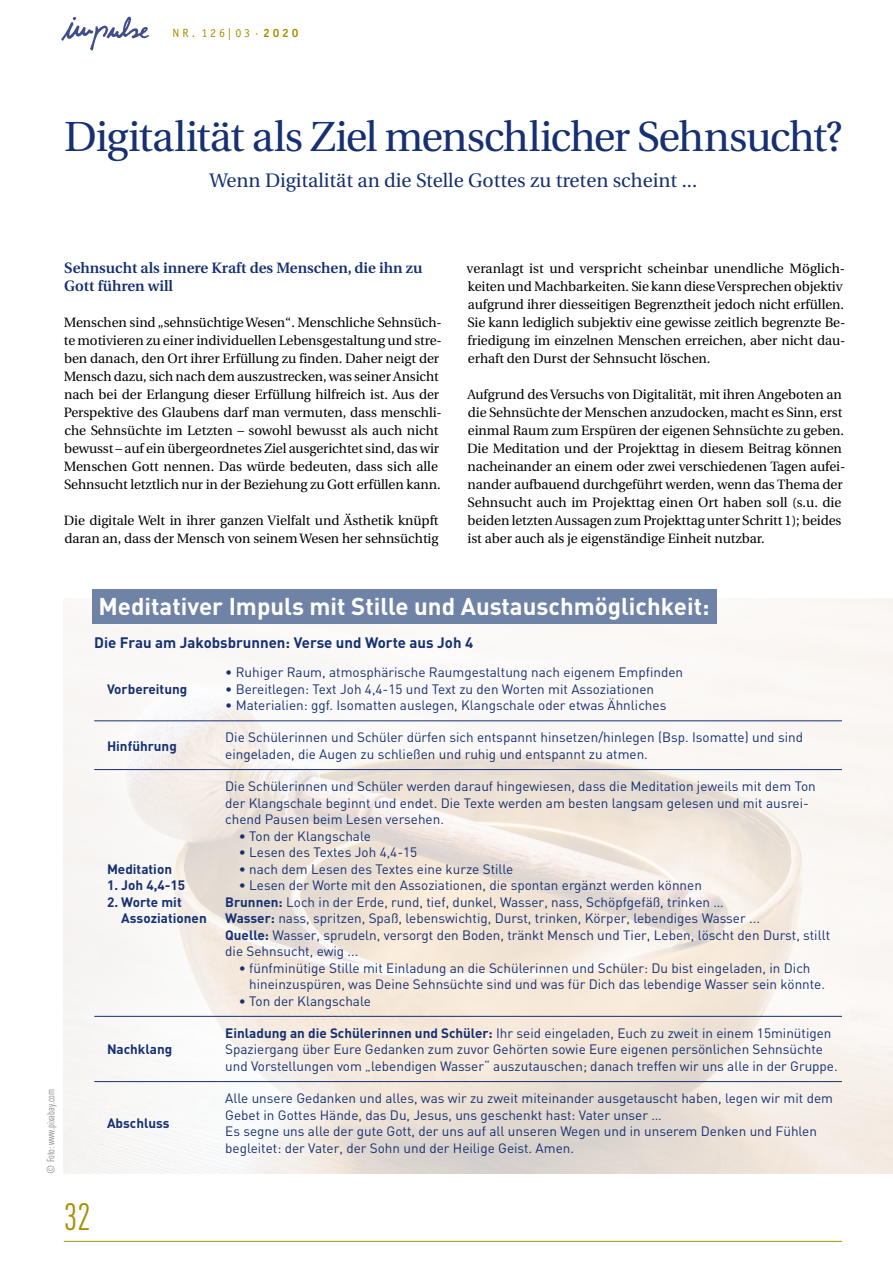
<style>
.page{position:relative;width:893px;height:1263px;background:#fff}
.page>*{position:absolute;margin:0;border:0;box-sizing:border-box;transform-origin:0 0}
.t1{font:42px "Utopia";letter-spacing:-.03em;color:#163072}
.t2{font:37.5px "DIN Cond";color:#a98f00}
.t3{font:700 24px "DIN";color:#fff}
.t4{font:19.5px "Utopia";color:#163072}
.t5{font:600 15px/18px "Utopia";color:#163072}
.t6{font:700 15px "DIN";color:#163072}
.t7{font:13.5px/16.5px "DIN";color:#163072}
.t8{font:13.5px/18px "Utopia";letter-spacing:-.005em;color:#000}
.t9{font:700 13.5px/16.5px "DIN";color:#163072}
.t10{font:12px "Officina Sans";letter-spacing:.24em;color:#a98f00}
.t11{font:10.5px "DIN Cond";color:#878787}
.s1{font-weight:700}
.s2{color:#706f6f}
</style>
<div class="page">
<hr style="left:64px;top:1241px;width:778px;height:1px;background:#a98f00">
<img style="left:61px;top:17px;width:89px;height:34px">
<hr style="left:94px;top:720px;width:127px;height:1px;background:#163072">
<hr style="left:221px;top:720px;width:621px;height:1px;background:#163072">
<hr style="left:94px;top:769px;width:127px;height:1px;background:#163072">
<hr style="left:221px;top:769px;width:621px;height:1px;background:#163072">
<hr style="left:94px;top:1016px;width:127px;height:1px;background:#163072">
<hr style="left:221px;top:1016px;width:621px;height:1px;background:#163072">
<hr style="left:94px;top:1081px;width:127px;height:1px;background:#163072">
<hr style="left:221px;top:1081px;width:621px;height:1px;background:#163072">
<div style="left:92px;top:589px;width:624px;height:34px;background:#6f83a7"></div>
<p class="t10" style="left:172px;top:26px;width:127px">NR. 126|03·<span class="s1">2020</span></p>
<h1 class="t1" style="left:64px;top:113px;width:780px">Digitalität als Ziel menschlicher Sehnsucht?</h1>
<h3 class="t4" style="left:209px;top:170px;width:489px">Wenn Digitalität an die Stelle Gottes zu treten scheint ...</h3>
<p class="t5" style="left:64px;top:259px;width:360px">Sehnsucht als innere Kraft des Menschen, die ihn zu<br>Gott führen will</p>
<p class="t8" style="left:64px;top:314px;width:380px">Menschen sind „sehnsüchtige Wesen“. Menschliche Sehnsüch&shy;te motivieren zu einer individuellen Lebensgestaltung und stre&shy;ben danach, den Ort ihrer Erfüllung zu finden. Daher neigt der Mensch dazu, sich nach dem auszustrecken, was seiner Ansicht nach bei der Erlangung dieser Erfüllung hilfreich ist. Aus der Perspektive des Glaubens darf man vermuten, dass menschli&shy;che Sehnsüchte im Letzten – sowohl bewusst als auch nicht bewusst – auf ein übergeordnetes Ziel ausgerichtet sind, das wir Menschen Gott nennen. Das würde bedeuten, dass sich alle Sehnsucht letztlich nur in der Beziehung zu Gott erfüllen kann.</p>
<p class="t8" style="left:64px;top:512px;width:376px">Die digitale Welt in ihrer ganzen Vielfalt und Ästhetik knüpft daran an, dass der Mensch von seinem Wesen her sehnsüchtig</p>
<p class="t8" style="left:467px;top:260px;width:380px">veranlagt ist und verspricht scheinbar unendliche Möglich&shy;keiten und Machbarkeiten. Sie kann diese Versprechen objektiv aufgrund ihrer diesseitigen Begrenztheit jedoch nicht erfüllen.<br>Sie kann lediglich subjektiv eine gewisse zeitlich begrenzte Be&shy;friedigung im einzelnen Menschen erreichen, aber nicht dau&shy;erhaft den Durst der Sehnsucht löschen.</p>
<p class="t8" style="left:467px;top:386px;width:380px">Aufgrund des Versuchs von Digitalität, mit ihren Angeboten an die Sehnsüchte der Menschen anzudocken, macht es Sinn, erst einmal Raum zum Erspüren der eigenen Sehnsüchte zu geben.<br>Die Meditation und der Projekttag in diesem Beitrag können nacheinander an einem oder zwei verschiedenen Tagen aufei&shy;nander aufbauend durchgeführt werden, wenn das Thema der Sehnsucht auch im Projekttag einen Ort haben soll (s.u. die beiden letzten Aussagen zum Projekttag unter Schritt 1); beides ist aber auch als je eigenständige Einheit nutzbar.</p>
<h3 class="t3" style="left:99px;top:591px;width:613px">Meditativer Impuls mit Stille und Austauschmöglichkeit:</h3>
<p class="t6" style="left:94px;top:633px;width:380px">Die Frau am Jakobsbrunnen: Verse und Worte aus Joh 4</p>
<p class="t9" style="left:107px;top:680px;width:82px">Vorbereitung</p>
<p class="t7" style="left:225px;top:664px;width:459px">• Ruhiger Raum, atmosphärische Raumgestaltung nach eigenem Empfinden</p>
<p class="t7" style="left:225px;top:680px;width:430px">• Bereitlegen: Text Joh 4,4-15 und Text zu den Worten mit Assoziationen</p>
<p class="t7" style="left:225px;top:697px;width:443px">• Materialien: ggf. Isomatten auslegen, Klangschale oder etwas Ähnliches</p>
<p class="t9" style="left:107px;top:737px;width:71px">Hinführung</p>
<p class="t7" style="left:225px;top:729px;width:579px">Die Schülerinnen und Schüler dürfen sich entspannt hinsetzen/hinlegen (Bsp. Isomatte) und sind eingeladen, die Augen zu schließen und ruhig und entspannt zu atmen.</p>
<p class="t9" style="left:107px;top:860px;width:67px">Meditation</p>
<p class="t9" style="left:107px;top:876px;width:80px">1. Joh 4,4-15</p>
<p class="t9" style="left:121px;top:893px;width:87px;text-indent:-14px">2. Worte mit<br>Assoziationen</p>
<p class="t11" style="left:44px;top:1174px;width:86px;rotate:-90deg"><span class="s2">©</span> Foto: www.pixabay.com</p>
<h2 class="t2" style="left:64px;top:1191px;width:29px">32</h2>
<p class="t9" style="left:107px;top:1041px;width:67px">Nachklang</p>
<p class="t9" style="left:107px;top:1114px;width:64px">Abschluss</p>
<p class="t7" style="left:225px;top:777px;width:592px">Die Schülerinnen und Schüler werden darauf hingewiesen, dass die Meditation jeweils mit dem Ton der Klangschale beginnt und endet. Die Texte werden am besten langsam gelesen und mit ausrei&shy;chend Pausen beim Lesen versehen.</p>
<p class="t7" style="left:239px;top:827px;width:134px">• Ton der Klangschale</p>
<p class="t7" style="left:239px;top:843px;width:180px">• Lesen des Textes Joh 4,4-15</p>
<p class="t7" style="left:239px;top:860px;width:276px">• nach dem Lesen des Textes eine kurze Stille</p>
<p class="t7" style="left:225px;top:876px;width:606px;text-indent:13px">• Lesen der Worte mit den Assoziationen, die spontan ergänzt werden können<br><span class="s1">Brunnen:</span> Loch in der Erde, rund, tief, dunkel, Wasser, nass, Schöpfgefäß, trinken …<br><span class="s1">Wasser:</span> nass, spritzen, Spaß, lebenswichtig, Durst, trinken, Körper, lebendiges Wasser ...<br><span class="s1">Quelle:</span> Wasser, sprudeln, versorgt den Boden, tränkt Mensch und Tier, Leben, löscht den Durst, stillt die Sehnsucht, ewig ...</p>
<p class="t7" style="left:249px;top:959px;width:577px;text-indent:-11px">• fünfminütige Stille mit Einladung an die Schülerinnen und Schüler: Du bist eingeladen, in Dich hineinzuspüren, was Deine Sehnsüchte sind und was für Dich das lebendige Wasser sein könnte.</p>
<p class="t7" style="left:239px;top:992px;width:134px">• Ton der Klangschale</p>
<p class="t7" style="left:225px;top:1024px;width:614px"><span class="s1">Einladung an die Schülerinnen und Schüler:</span> Ihr seid eingeladen, Euch zu zweit in einem 15minütigen<br>Spaziergang über Eure Gedanken zum zuvor Gehörten sowie Eure eigenen persönlichen Sehnsüchte und Vorstellungen vom „lebendigen Wasser“ auszutauschen; danach treffen wir uns alle in der Gruppe.</p>
<p class="t7" style="left:225px;top:1089px;width:609px">Alle unsere Gedanken und alles, was wir zu zweit miteinander ausgetauscht haben, legen wir mit dem Gebet in Gottes Hände, das Du, Jesus, uns geschenkt hast: Vater unser …<br>Es segne uns alle der gute Gott, der uns auf all unseren Wegen und in unserem Denken und Fühlen begleitet: der Vater, der Sohn und der Heilige Geist. Amen.</p>
</div>
